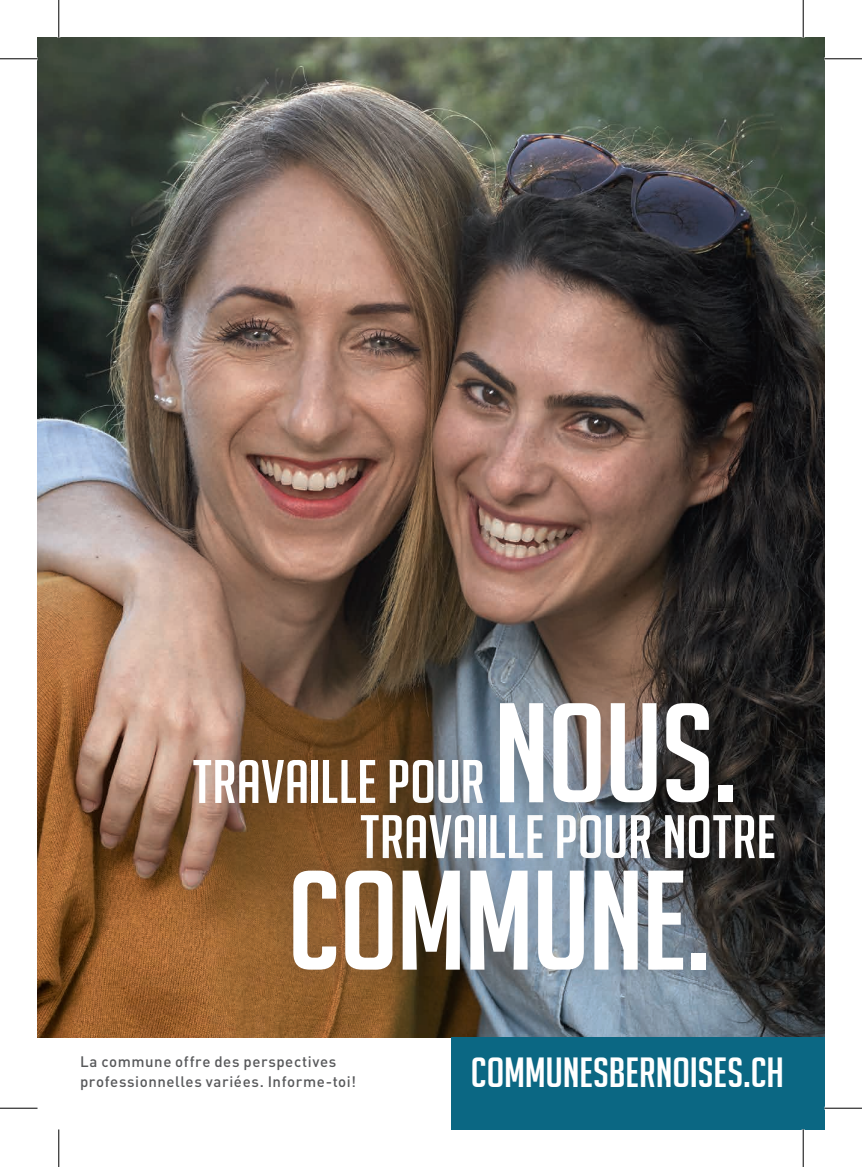
<style>
.page{position:relative;width:862px;height:1167px;background:#fff}
.page>*{position:absolute;margin:0;border:0;box-sizing:border-box;transform-origin:0 0}
.t1{font:138px "Big Noodle Titling";color:#fff;scale:1.06 1}
.t2{font:137.75px "Big Noodle Titling";letter-spacing:-.02em;color:#fff;scale:1.06 1}
.t3{font:59.75px/55px "Big Noodle Titling";letter-spacing:.005em;color:#fff;scale:1.06 1}
.t4{font:41px "Big Noodle Titling";color:#fff;scale:1.06 1}
.t5{font:500 15px/20px "DIN Pro";letter-spacing:.035em;color:#57585a}
</style>
<div class="page">
<img style="left:38px;top:37px;width:786px;height:1000px">
<div style="left:167px;top:732px;width:343px;height:98px;background:#231f20;opacity:.3"></div>
<div style="left:335px;top:787px;width:465px;height:99px;background:#231f20;opacity:.3"></div>
<div style="left:471px;top:676px;width:288px;height:153px;background:#231f20;opacity:.3"></div>
<div style="left:265px;top:842px;width:468px;height:155px;background:#231f20;opacity:.3"></div>
<div style="left:451px;top:1037px;width:373px;height:92px;background:#0b6783"></div>
<hr style="left:0;top:58px;width:38px;height:1px;background:#000">
<hr style="left:824px;top:58px;width:38px;height:1px;background:#000">
<hr style="left:0;top:1107px;width:38px;height:1px;background:#000">
<hr style="left:824px;top:1107px;width:38px;height:1px;background:#000">
<hr style="left:58px;top:0;width:1px;height:37px;background:#000">
<hr style="left:58px;top:1129px;width:1px;height:37px;background:#000">
<hr style="left:802px;top:0;width:1px;height:37px;background:#000">
<hr style="left:802px;top:1129px;width:1px;height:37px;background:#000">
<h1 class="t1" style="left:493px;top:678px;width:231px">NOUS.</h1>
<h3 class="t3" style="left:360px;top:754px;width:394px;text-indent:-167px">TRAVAILLE POUR<br>TRAVAILLE POUR NOTRE</h3>
<h2 class="t2" style="left:287px;top:846px;width:400px">COMMUNE.</h2>
<p class="t5" style="left:80px;top:1050px;width:277px">La commune offre des perspectives professionnelles variées. Informe-toi!</p>
<h3 class="t4" style="left:470px;top:1050px;width:297px">COMMUNESBERNOISES.CH</h3>
<h3 class="t4" style="left:513px;top:1050px;width:218px">BER RG MEIND N</h3>
</div>
